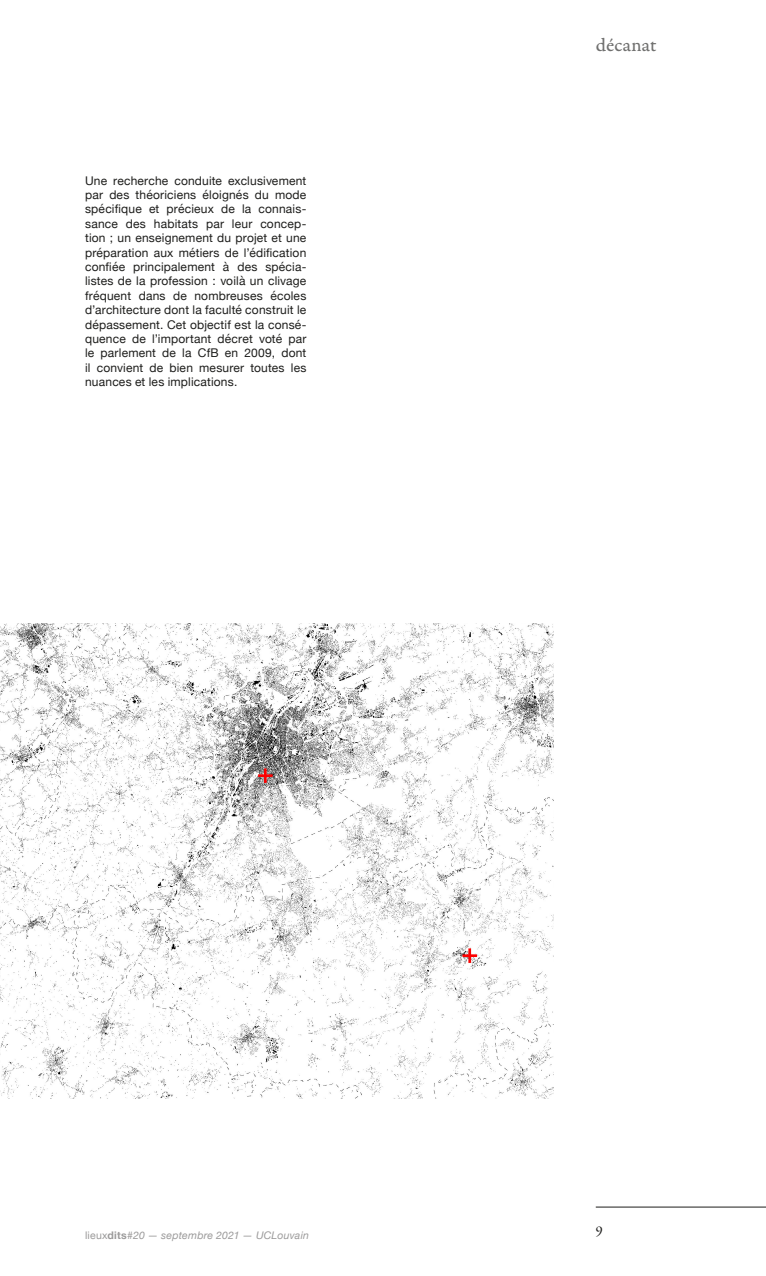
<style>
.page{position:relative;width:766px;height:1276px;background:#fff}
.page>*{position:absolute;margin:0;border:0;box-sizing:border-box;transform-origin:0 0}
.LD-rubrique{font:19.5px "Garamond Premr Pro Capt";color:#70706f}
.t1{font:15px "Garamond Premr Pro Subh";color:#1d1d1b}
.LD-standard{font:12px/14.4px "Helvetica Neue";letter-spacing:.015em;color:#1d1d1b;text-align:justify}
.t2{font:italic 10.5px "Helvetica Neue";letter-spacing:.02em;color:#9b9a9a}
.s1{font-style:normal}
.s2{font-weight:700;font-style:normal}
</style>
<div class="page">
<img style="left:0;top:624px;width:553px;height:474px">
<hr style="left:595px;top:1206px;width:170px;height:1px;background:#1d1d1b">
<p class="LD-standard" style="left:85px;top:174px;width:223px">Une recherche conduite exclusivement par des théoriciens éloignés du mode spécifique et précieux de la connais&shy;sance des habitats par leur concep&shy;tion ; un enseignement du projet et une préparation aux métiers de l’édification confiée principalement à des spécia&shy;listes de la profession : voilà un clivage fréquent dans de nombreuses écoles d’architecture dont la faculté construit le dépassement. Cet objectif est la consé&shy;quence de l’important décret voté par le parlement de la CfB en 2009, dont il convient de bien mesurer toutes les nuances et les implications.</p>
<p class="LD-rubrique" style="left:595px;top:34px;width:62px">décanat</p>
<p class="t2" style="left:85px;top:1227px;width:225px"><span class="s1">lieux</span><span class="s2">dits</span>#20 — septembre 2021 — UCLouvain</p>
<p class="t1" style="left:595px;top:1223px;width:8px">9</p>
</div>
